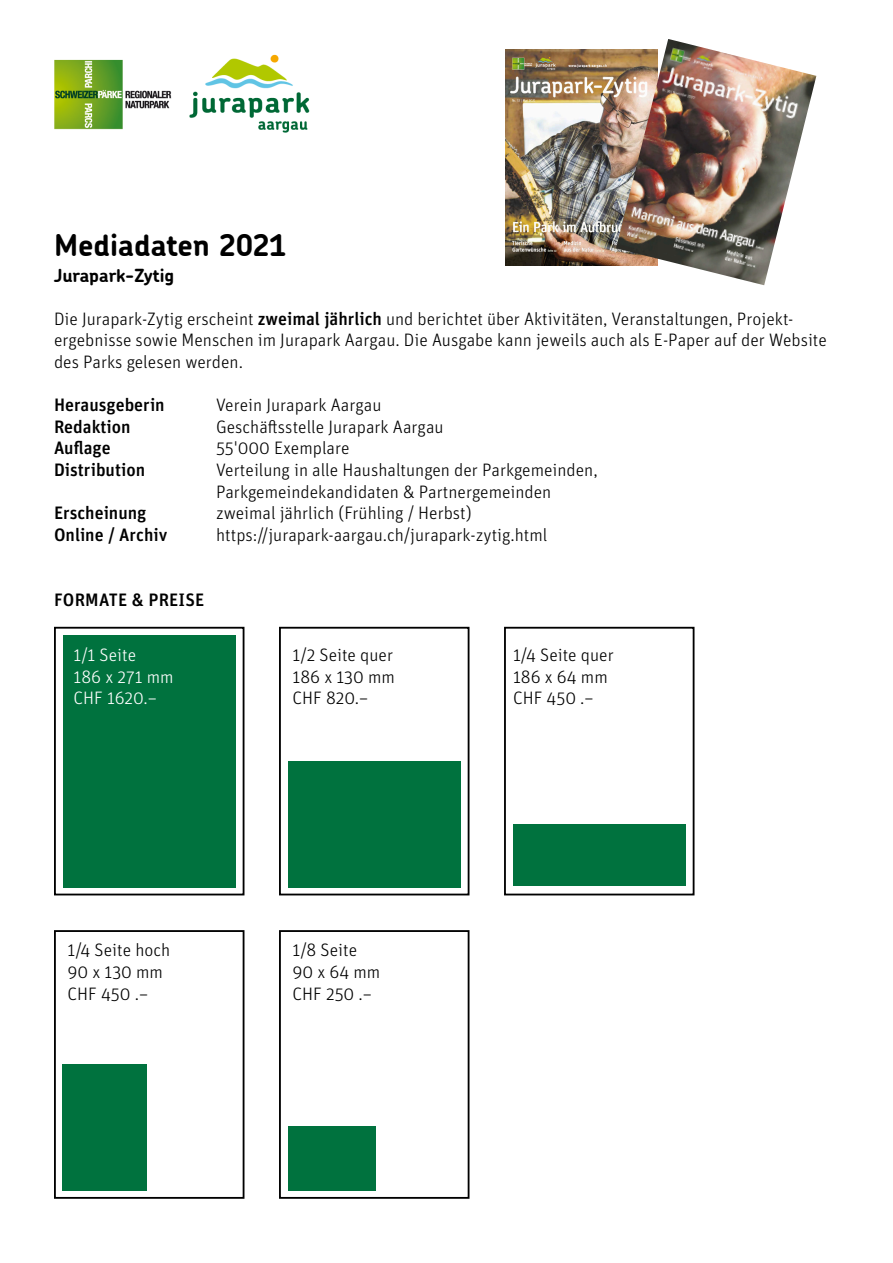
<style>
.page{position:relative;width:893px;height:1263px;background:#fff}
.page>*{position:absolute;margin:0;border:0;box-sizing:border-box;transform-origin:0 0}
.t1{font:700 30px "Chevin";color:#000}
.t2{font:300 18px/21.6px "Unit OT";color:#000}
.t3{font:500 18px "Unit OT";color:#000}
.t4{font:300 18px "Unit OT";color:#fff}
.t5{font:700 18px "Chevin";color:#000}
.s1{font-weight:500}
</style>
<div class="page">
<img style="left:54px;top:54px;width:256px;height:79px">
<div style="left:54px;top:627px;width:190px;height:268px;border:2px solid #000"></div>
<div style="left:63px;top:635px;width:172px;height:252px;background:#00723e"></div>
<div style="left:279px;top:627px;width:190px;height:268px;border:2px solid #000"></div>
<div style="left:288px;top:761px;width:172px;height:126px;background:#00723e"></div>
<div style="left:504px;top:627px;width:190px;height:268px;border:2px solid #000"></div>
<div style="left:513px;top:824px;width:172px;height:62px;background:#00723e"></div>
<div style="left:54px;top:930px;width:190px;height:269px;border:2px solid #000"></div>
<div style="left:63px;top:1064px;width:84px;height:126px;background:#00723e"></div>
<div style="left:279px;top:930px;width:190px;height:269px;border:2px solid #000"></div>
<div style="left:288px;top:1126px;width:87px;height:64px;background:#00723e"></div>
<img style="left:505px;top:49px;width:111px;height:217px">
<img style="left:616px;top:39px;width:200px;height:246px">
<p class="t1" style="left:54px;top:226px;width:234px">Mediadaten 2021</p>
<p class="t5" style="left:54px;top:263px;width:122px">Jurapark-Zytig</p>
<p class="t2" style="left:54px;top:308px;width:741px">Die Jurapark-Zytig erscheint <span class="s1">zweimal jährlich</span> und berichtet über Aktivitäten, Veranstaltungen, Projekt-</p>
<p class="t2" style="left:54px;top:329px;width:774px">ergebnisse sowie Menschen im Jurapark Aargau. Die Ausgabe kann jeweils auch als E-Paper auf der Website des Parks gelesen werden.</p>
<p class="t3" style="left:54px;top:393px;width:112px">Herausgeberin</p>
<p class="t2" style="left:216px;top:394px;width:167px">Verein Jurapark Aargau</p>
<p class="t3" style="left:54px;top:415px;width:78px">Redaktion</p>
<p class="t2" style="left:216px;top:416px;width:229px">Geschäftsstelle Jurapark Aargau</p>
<p class="t3" style="left:54px;top:437px;width:58px">Auflage</p>
<p class="t2" style="left:216px;top:437px;width:135px">55'000 Exemplare</p>
<p class="t3" style="left:54px;top:458px;width:93px">Distribution</p>
<p class="t2" style="left:216px;top:459px;width:383px">Verteilung in alle Haushaltungen der Parkgemeinden,<br>Parkgemeindekandidaten &amp; Partnergemeinden</p>
<p class="t3" style="left:54px;top:501px;width:94px">Erscheinung</p>
<p class="t2" style="left:216px;top:502px;width:257px">zweimal jährlich (Frühling / Herbst)</p>
<p class="t3" style="left:54px;top:523px;width:115px">Online / Archiv</p>
<p class="t2" style="left:216px;top:524px;width:333px">https://jurapark-aargau.ch/jurapark-zytig.html</p>
<p class="t3" style="left:54px;top:588px;width:152px">FORMATE &amp; PREISE</p>
<p class="t4" style="left:74px;top:644px;width:64px">1/1 Seite</p>
<p class="t4" style="left:74px;top:666px;width:102px">186 x 271 mm</p>
<p class="t4" style="left:74px;top:688px;width:85px">CHF 1620.–</p>
<p class="t2" style="left:292px;top:644px;width:102px">1/2 Seite quer</p>
<p class="t2" style="left:292px;top:666px;width:104px">186 x 130 mm</p>
<p class="t2" style="left:292px;top:687px;width:77px">CHF 820.–</p>
<p class="t2" style="left:68px;top:939px;width:104px">1/4 Seite hoch</p>
<p class="t2" style="left:68px;top:961px;width:97px">90 x 130 mm</p>
<p class="t2" style="left:68px;top:983px;width:82px">CHF 450 .–</p>
<p class="t2" style="left:292px;top:939px;width:66px">1/8 Seite</p>
<p class="t2" style="left:292px;top:961px;width:89px">90 x 64 mm</p>
<p class="t2" style="left:292px;top:983px;width:81px">CHF 250 .–</p>
<p class="t2" style="left:513px;top:644px;width:102px">1/4 Seite quer</p>
<p class="t2" style="left:513px;top:666px;width:96px">186 x 64 mm</p>
<p class="t2" style="left:513px;top:687px;width:82px">CHF 450 .–</p>
</div>
